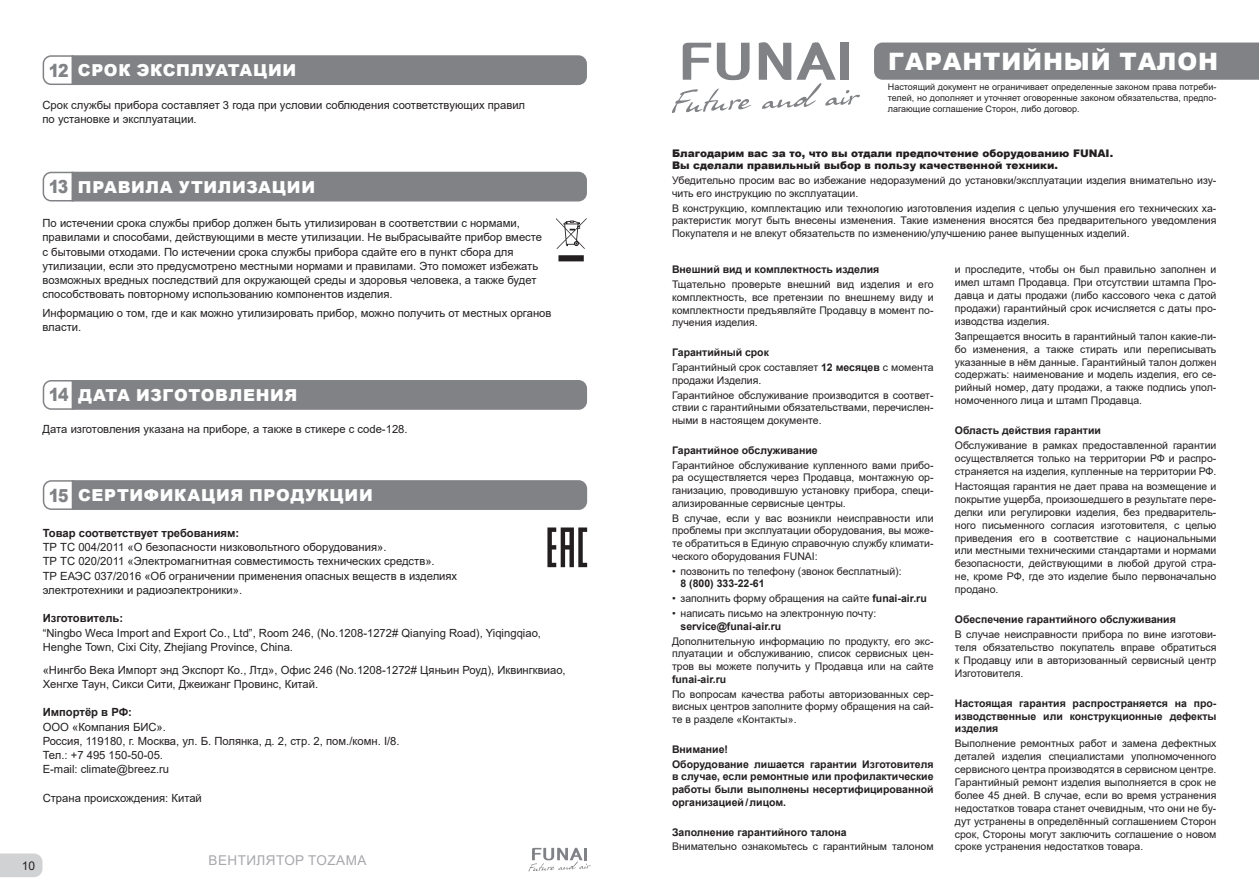
<style>
.page{position:relative;width:1259px;height:893px;background:#fff}
.page>*{position:absolute;margin:0;border:0;box-sizing:border-box;transform-origin:0 0}
.t1{font:900 24px "Arial";letter-spacing:.035em;color:#fff}
.Zagolovok{font:900 18px "Arial";letter-spacing:-.07em;color:#808285;scale:.87 1}
.Zagolovok-2{font:900 16.5px "Arial";letter-spacing:.04em;color:#fff}
.t2{font:13.5px "Arial";letter-spacing:.035em;color:#a8a9ad}
.t3{font:12px "Arial";color:#231f20}
.Body{font:11.25px/14.2px "Arial";color:#231f20}
.Body-2{font:700 11.25px "Arial";color:#231f20}
.t4{font:10.5px/12.9px "Arial";color:#231f20}
.t5{font:700 10.5px/12.8px "Arial";color:#231f20;text-align:justify}
.t6{font:900 10.5px/11.6px "Arial";color:#231f20}
.t7{font:9px/10.8px "Arial";color:#231f20;text-align:justify}
.s1{font-weight:700}
</style>
<div class="page">
<svg style="left:0;top:853px;width:43px;height:24px"></svg>
<svg style="left:528px;top:847px;width:62px;height:24px"></svg>
<svg style="left:42px;top:55px;width:545px;height:31px;background:#8b8c8f"></svg>
<svg style="left:42px;top:171px;width:545px;height:31px;background:#8a8c8f"></svg>
<svg style="left:556px;top:218px;width:30px;height:43px"></svg>
<svg style="left:42px;top:480px;width:545px;height:30px;background:#87898b"></svg>
<svg style="left:547px;top:527px;width:40px;height:40px"></svg>
<svg style="left:42px;top:380px;width:545px;height:30px;background:#87898b"></svg>
<div style="left:874px;top:43px;width:385px;height:37px;background:#808285"></div>
<svg style="left:672px;top:89px;width:79px;height:24px"></svg>
<svg style="left:682px;top:43px;width:29px;height:37px"></svg>
<svg style="left:717px;top:43px;width:32px;height:37px"></svg>
<svg style="left:759px;top:42px;width:101px;height:67px"></svg>
<p class="Zagolovok" style="left:49px;top:57px;width:24px">12</p>
<p class="Zagolovok-2" style="left:78px;top:58px;width:220px">СРОК ЭКСПЛУАТАЦИИ</p>
<p class="Body" style="left:43px;top:98px;width:484px">Срок службы прибора составляет 3 года при условии соблюдения соответствующих правил по установке и эксплуатации.</p>
<p class="Zagolovok" style="left:49px;top:174px;width:24px">13</p>
<p class="Zagolovok-2" style="left:78px;top:175px;width:239px">ПРАВИЛА УТИЛИЗАЦИИ</p>
<p class="Body" style="left:43px;top:216px;width:501px">По истечении срока службы прибор должен быть утилизирован в соответствии с нормами, правилами и способами, действующими в месте утилизации. Не выбрасывайте прибор вместе с бытовыми отходами. По истечении срока службы прибора сдайте его в пункт сбора для утилизации, если это предусмотрено местными нормами и правилами. Это поможет избежать возможных вредных последствий для окружающей среды и здоровья человека, а также будет способствовать повторному использованию компонентов изделия.</p>
<p class="Body" style="left:43px;top:306px;width:510px">Информацию о том, где и как можно утилизировать прибор, можно получить от местных органов власти.</p>
<p class="Zagolovok" style="left:49px;top:382px;width:24px">14</p>
<p class="Zagolovok-2" style="left:78px;top:383px;width:221px">ДАТА ИЗГОТОВЛЕНИЯ</p>
<p class="Body" style="left:43px;top:422px;width:366px">Дата изготовления указана на приборе, а также в стикере с code-128.</p>
<p class="Zagolovok" style="left:49px;top:482px;width:24px">15</p>
<p class="Zagolovok-2" style="left:78px;top:483px;width:296px">СЕРТИФИКАЦИЯ ПРОДУКЦИИ</p>
<p class="Body-2" style="left:43px;top:525px;width:198px">Товар соответствует требованиям:</p>
<p class="Body" style="left:43px;top:540px;width:345px">ТР ТС 004/2011 «О безопасности низковольтного оборудования».</p>
<p class="Body" style="left:43px;top:554px;width:393px">ТР ТС 020/2011 «Электромагнитная совместимость технических средств».</p>
<p class="Body" style="left:43px;top:568px;width:416px">ТР ЕАЭС 037/2016 «Об ограничении применения опасных веществ в изделиях электротехники и радиоэлектроники».</p>
<p class="Body-2" style="left:43px;top:610px;width:82px">Изготовитель:</p>
<p class="Body" style="left:43px;top:625px;width:500px">“Ningbo Weca Import and Export Co., Ltd”, Room 246, (No.1208-1272# Qianying Road), Yiqingqiao,</p>
<p class="Body" style="left:43px;top:640px;width:252px">Henghe Town, Cixi City, Zhejiang Province, China.</p>
<p class="Body" style="left:43px;top:662px;width:524px">«Нингбо Века Импорт энд Экспорт Ко., Лтд», Офис 246 (No.1208-1272# Цяньин Роуд), Иквингквиаo,<br>Хенгхе Таун, Сикси Сити, Джеижанг Провинс, Китай.</p>
<p class="Body-2" style="left:43px;top:704px;width:91px">Импортёр в РФ:</p>
<p class="Body" style="left:43px;top:719px;width:125px">ООО «Компания БИС».</p>
<p class="Body" style="left:43px;top:734px;width:358px">Россия, 119180, г. Москва, ул. Б. Полянка, д. 2, стр. 2, пом./комн. I/8.</p>
<p class="Body" style="left:43px;top:748px;width:122px">Тел.: +7 495 150-50-05.</p>
<p class="Body" style="left:43px;top:762px;width:128px">E-mail: climate@breez.ru</p>
<p class="Body" style="left:43px;top:791px;width:161px">Страна происхождения: Китай</p>
<p class="t3" style="left:22px;top:857px;width:15px">10</p>
<p class="t2" style="left:209px;top:850px;width:159px">ВЕНТИЛЯТОР TOZAMA</p>
<p class="t1" style="left:888px;top:44px;width:331px">ГАРАНТИЙНЫЙ ТАЛОН</p>
<p class="t7" style="left:888px;top:82px;width:330px">Настоящий документ не ограничивает определенные законом права потреби&shy;телей, но дополняет и уточняет оговоренные законом обязательства, предпо&shy;лагающие соглашение Сторон, либо договор.</p>
<p class="t6" style="left:672px;top:147px;width:443px">Благодарим вас за то, что вы отдали предпочтение оборудованию FUNAI.<br>Вы сделали правильный выбор в пользу качественной техники.</p>
<p class="t4" style="left:672px;top:174px;width:546px">Убедительно просим вас во избежание недоразумений до установки/эксплуатации изделия внимательно изу&shy;чить его инструкцию по эксплуатации.</p>
<p class="t4" style="left:672px;top:202px;width:546px;text-align:justify">В конструкцию, комплектацию или технологию изготовления изделия с целью улучшения его технических ха&shy;рактеристик могут быть внесены изменения. Такие изменения вносятся без предварительного уведомления Покупателя и не влекут обязательств по изменению/улучшению ранее выпущенных изделий.</p>
<p class="t4" style="left:672px;top:262px;width:263px;line-height:14.9px"><span class="s1">Внешний вид и комплектность изделия<br></span>Тщательно проверьте внешний вид изделия и его</p>
<p class="t4" style="left:672px;top:291px;width:263px;text-align:justify">комплектность, все претензии по внешнему виду и комплектности предъявляйте Продавцу в момент по&shy;лучения изделия.</p>
<p class="t4" style="left:672px;top:345px;width:263px;line-height:14.9px"><span class="s1">Гарантийный срок<br></span>Гарантийный срок составляет <span class="s1">12 месяцев</span> с момента</p>
<p class="t4" style="left:672px;top:373px;width:263px;line-height:14.9px">продажи Изделия.<br>Гарантийное обслуживание производится в соответ-</p>
<p class="t4" style="left:672px;top:401px;width:263px">ствии с гарантийными обязательствами, перечислен&shy;ными в настоящем документе.</p>
<p class="t4" style="left:672px;top:443px;width:263px;line-height:14.9px"><span class="s1">Гарантийное обслуживание<br></span>Гарантийное обслуживание купленного вами прибо-</p>
<p class="t4" style="left:672px;top:471px;width:263px;text-align:justify">ра осуществляется через Продавца, монтажную ор&shy;ганизацию, проводившую установку прибора, специ&shy;ализированные сервисные центры.</p>
<p class="t4" style="left:672px;top:511px;width:263px;text-align:justify">В случае, если у вас возникли неисправности или проблемы при эксплуатации оборудования, вы може&shy;те обратиться в Единую справочную службу климати&shy;ческого оборудования FUNAI:</p>
<p class="t4" style="left:680px;top:564px;width:223px;text-indent:-9px">• позвонить по телефону (звонок бесплатный):<br><span class="s1">8 (800) 333-22-61</span></p>
<p class="t4" style="left:672px;top:592px;width:256px">• заполнить форму обращения на сайте <span class="s1">funai-air.ru</span></p>
<p class="t4" style="left:680px;top:607px;width:197px;text-indent:-9px">• написать письмо на электронную почту: <span class="s1">service@funai-air.ru</span></p>
<p class="t4" style="left:672px;top:634px;width:263px;text-align:justify">Дополнительную информацию по продукту, его экс&shy;плуатации и обслуживанию, список сервисных цен&shy;тров вы можете получить у Продавца или на сайте <span class="s1">funai-air.ru</span></p>
<p class="t4" style="left:672px;top:687px;width:263px;text-align:justify">По вопросам качества работы авторизованных сер&shy;висных центров заполните форму обращения на сай&shy;те в разделе «Контакты».</p>
<p class="t5" style="left:672px;top:742px;width:263px;line-height:14.9px">Внимание!<br>Оборудование лишается гарантии Изготовителя</p>
<p class="t5" style="left:672px;top:770px;width:263px">в случае, если ремонтные или профилактические работы были выполнены несертифицированной организацией/лицом.</p>
<p class="t4" style="left:672px;top:824px;width:263px;line-height:14.9px"><span class="s1">Заполнение гарантийного талона<br></span>Внимательно ознакомьтесь с гарантийным талоном</p>
<p class="t4" style="left:955px;top:263px;width:263px;text-align:justify">и проследите, чтобы он был правильно заполнен и имел штамп Продавца. При отсутствии штампа Про&shy;давца и даты продажи (либо кассового чека с датой продажи) гарантийный срок исчисляется с даты про&shy;изводства изделия.</p>
<p class="t4" style="left:955px;top:330px;width:263px;text-align:justify">Запрещается вносить в гарантийный талон какие-ли&shy;бо изменения, а также стирать или переписывать указанные в нём данные. Гарантийный талон должен содержать: наименование и модель изделия, его се&shy;рийный номер, дату продажи, а также подпись упол&shy;номоченного лица и штамп Продавца.</p>
<p class="t4" style="left:955px;top:423px;width:263px;line-height:15px"><span class="s1">Область действия гарантии<br></span>Обслуживание в рамках предоставленной гарантии</p>
<p class="t4" style="left:955px;top:452px;width:263px">осуществляется только на территории РФ и распро&shy;страняется на изделия, купленные на территории РФ.</p>
<p class="t4" style="left:955px;top:480px;width:263px;text-align:justify">Настоящая гарантия не дает права на возмещение и покрытие ущерба, произошедшего в результате пере&shy;делки или регулировки изделия, без предваритель&shy;ного письменного согласия изготовителя, с целью приведения его в соответствие с национальными или местными техническими стандартами и нормами безопасности, действующими в любой другой стра&shy;не, кроме РФ, где это изделие было первоначально продано.</p>
<p class="t4" style="left:955px;top:612px;width:263px;line-height:15px"><span class="s1">Обеспечение гарантийного обслуживания<br></span>В случае неисправности прибора по вине изготови-</p>
<p class="t4" style="left:955px;top:641px;width:263px;text-align:justify">теля обязательство покупатель вправе обратиться к Продавцу или в авторизованный сервисный центр Изготовителя.</p>
<p class="t5" style="left:955px;top:697px;width:263px">Настоящая гарантия распространяется на про&shy;изводственные или конструкционные дефекты изделия</p>
<p class="t4" style="left:955px;top:737px;width:263px;text-align:justify">Выполнение ремонтных работ и замена дефектных деталей изделия специалистами уполномоченного сервисного центра производятся в сервисном центре.<br>Гарантийный ремонт изделия выполняется в срок не более 45 дней. В случае, если во время устранения недостатков товара станет очевидным, что они не бу&shy;дут устранены в определённый соглашением Сторон срок, Стороны могут заключить соглашение о новом сроке устранения недостатков товара.</p>
</div>
